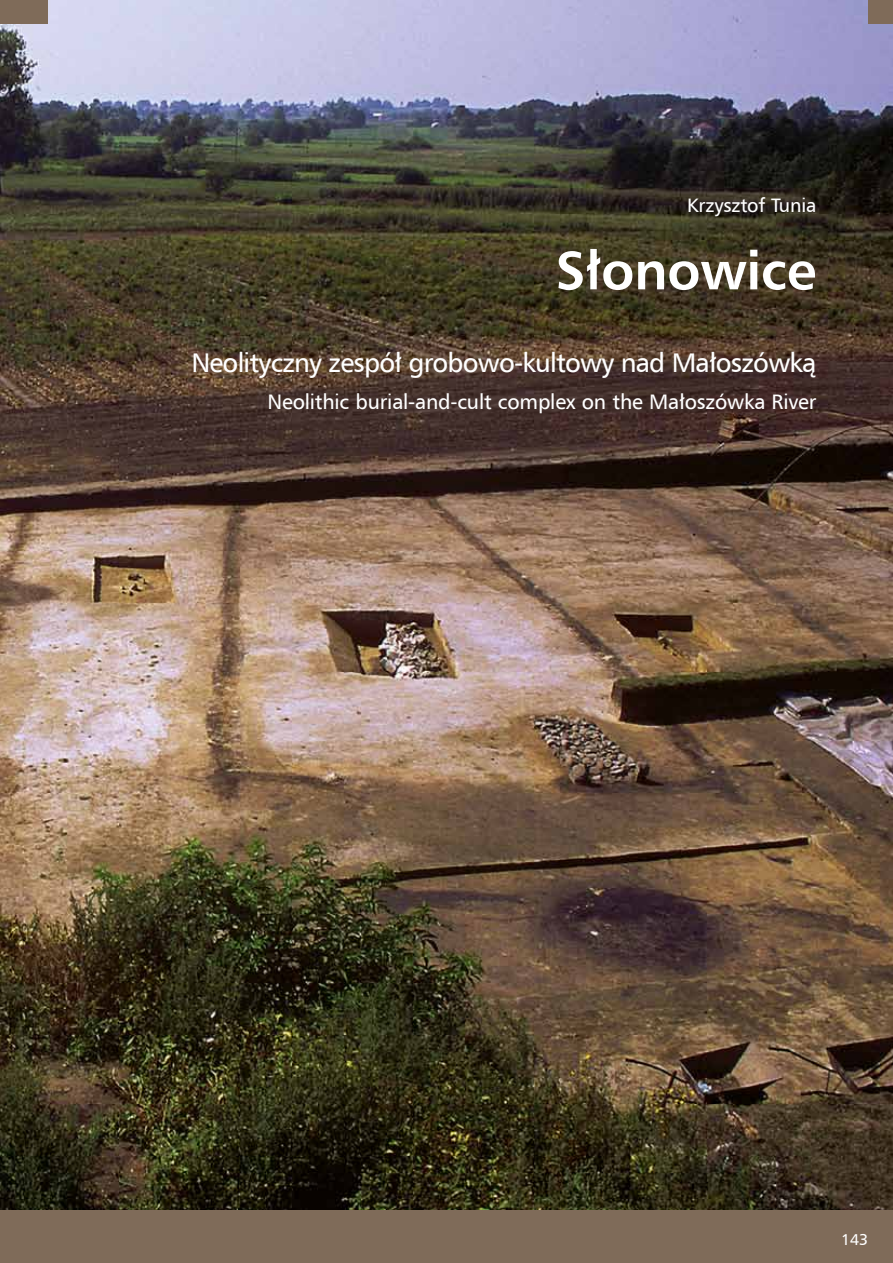
<style>
.page{position:relative;width:893px;height:1263px;background:#fff}
.page>*{position:absolute;margin:0;border:0;box-sizing:border-box;transform-origin:0 0}
.t1{font:700 54px "Humnst 777 EU";letter-spacing:-.01em;color:#fff}
.t2{font:27px "Humnst 777 EU";letter-spacing:-.03em;color:#fff}
.t3{font:21px "Humnst 777 EU";letter-spacing:-.01em;color:#fff}
.t4{font:19.5px "Humnst 777 EU";letter-spacing:-.01em;color:#fff}
.t5{font:15.75px "Humnst 777 EU";color:#fff}
</style>
<div class="page">
<div style="left:0;top:1209px;width:893px;height:54px;background:#7f6b59"></div>
<img style="left:0;top:0;width:893px;height:1209px">
<div style="left:0;top:0;width:48px;height:24px;background:#7f6b59"></div>
<div style="left:869px;top:0;width:24px;height:24px;background:#7f6b59"></div>
<p class="t4" style="left:687px;top:193px;width:131px">Krzysztof Tunia</p>
<h1 class="t1" style="left:555px;top:236px;width:263px">Słonowice</h1>
<p class="t2" style="left:191px;top:346px;width:627px">N eolityczny zespół grobowo-kultowy nad Małoszówką</p>
<p class="t3" style="left:268px;top:389px;width:550px">Neolithic burial-and-cult complex on the Małoszówka River</p>
<p class="t5" style="left:841px;top:1230px;width:28px">143</p>
</div>
